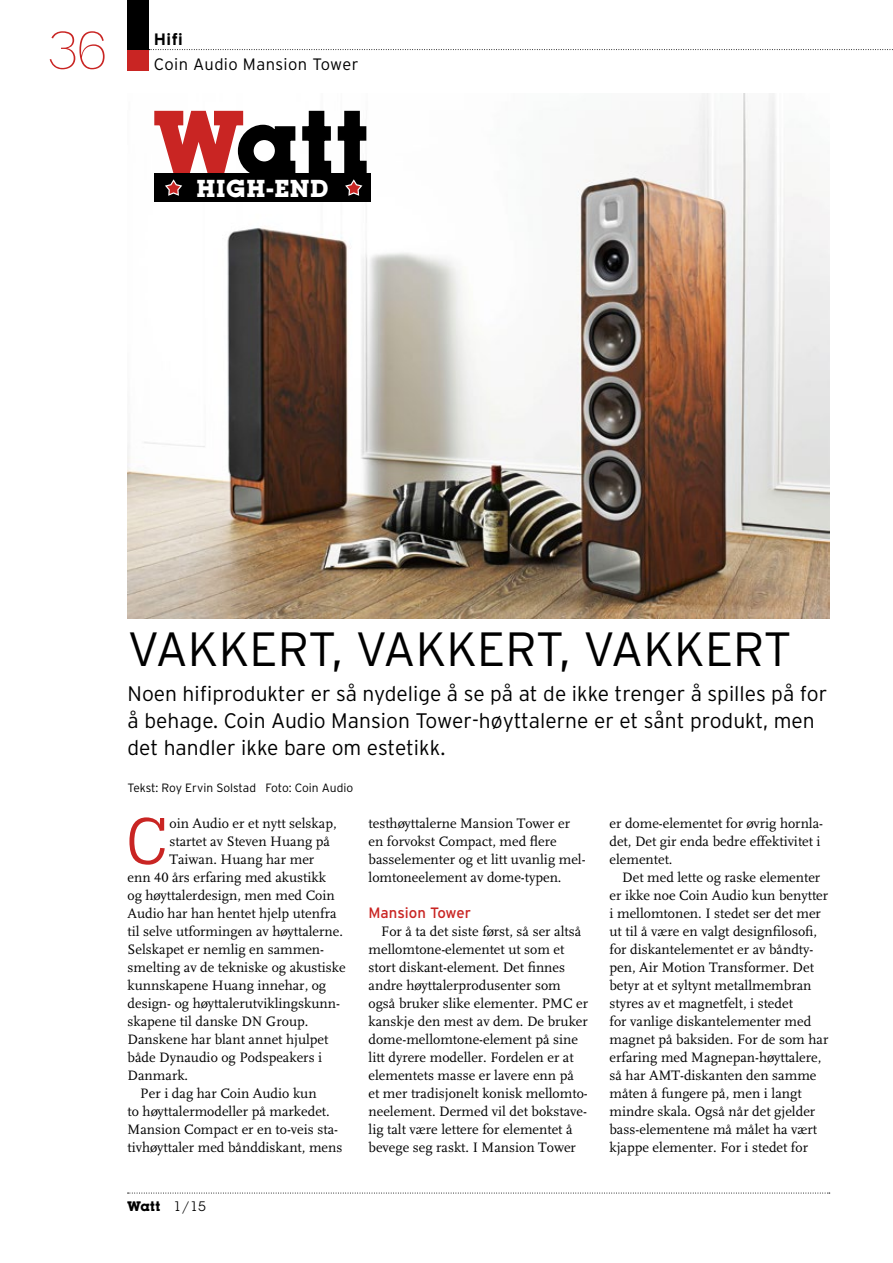
<style>
.page{position:relative;width:893px;height:1263px;background:#fff}
.page>*{position:absolute;margin:0;border:0;box-sizing:border-box;transform-origin:0 0}
.t1{font:65.1px "Madawaska Bk";color:#c92523}
.t2{font:54px "Madawaska El";color:#c92523}
.t3{font:300 48px "Interstate";letter-spacing:-.02em;color:#000}
.t4{font:700 24px "Lubalin Graph Std";letter-spacing:.03em;color:#fff}
.t5{font:300 21px/27px "Interstate";color:#000}
.t6{font:300 16.5px "Interstate";letter-spacing:.025em;color:#000}
.t7{font:700 16.5px "Interstate";color:#000}
.t8{font:15px "Interstate";color:#c92523}
.t9{font:14.25px/18px "Scala LF";color:#000}
.t10{font:700 13.5px "Lubalin Graph Std";color:#000}
.t11{font:300 12px "Interstate";color:#000}
.s1{font-weight:400}
</style>
<div class="page">
<img style="left:128px;top:94px;width:701px;height:524px">
<div style="left:154px;top:173px;width:217px;height:29px;background:#000"></div>
<svg style="left:153px;top:110px;width:214px;height:86px"></svg>
<svg style="left:149px;top:49px;width:744px;height:1px"></svg>
<div style="left:128px;top:50px;width:21px;height:21px;background:#c92523"></div>
<div style="left:128px;top:0;width:21px;height:50px;background:#000"></div>
<svg style="left:128px;top:1193px;width:702px;height:1px"></svg>
<h2 class="t2" style="left:48px;top:15px;width:60px">36</h2>
<p class="t7" style="left:154px;top:30px;width:30px">Hifi</p>
<p class="t6" style="left:154px;top:55px;width:206px">Coin Audio Mansion Tower</p>
<h3 class="t4" style="left:196px;top:173px;width:134px">HIGH-END</h3>
<h3 class="t3" style="left:128px;top:622px;width:59px">Vakk</h3>
<h3 class="t3" style="left:250px;top:622px;width:137px">ert, vakk</h3>
<h3 class="t3" style="left:477px;top:622px;width:137px">ert, vakk</h3>
<h3 class="t3" style="left:705px;top:622px;width:88px">ert</h3>
<h3 class="t5" style="left:128px;top:680px;width:701px">Noen hifiprodukter er så nydelige å se på at de ikke trenger å spilles på for å behage. Coin Audio Mansion Tower-høyttalerne er et sånt produkt, men det handler ikke bare om estetikk.</h3>
<p class="t11" style="left:128px;top:781px;width:227px">Tekst: Roy Ervin Solstad Foto: Coin Audio</p>
<h1 class="t1" style="left:128px;top:799px;width:40px">C</h1>
<p class="t9" style="left:169px;top:815px;width:169px">oin Audio er et nytt selskap,</p>
<p class="t9" style="left:169px;top:833px;width:162px">startet av Steven Huang på</p>
<p class="t9" style="left:169px;top:851px;width:146px">Taiwan. Huang har mer</p>
<p class="t9" style="left:128px;top:869px;width:200px">enn 40 års erfaring med akustikk</p>
<p class="t9" style="left:128px;top:887px;width:209px">og høyttalerdesign, men med Coin</p>
<p class="t9" style="left:128px;top:905px;width:210px">Audio har han hentet hjelp utenfra</p>
<p class="t9" style="left:128px;top:923px;width:217px">til selve utformingen av høyttalerne.</p>
<p class="t9" style="left:128px;top:941px;width:198px">Selskapet er nemlig en sammen-</p>
<p class="t9" style="left:128px;top:959px;width:220px">smelting av de tekniske og akustiske</p>
<p class="t9" style="left:128px;top:977px;width:200px">kunnskapene Huang innehar, og</p>
<p class="t9" style="left:128px;top:995px;width:214px">design- og høyttalerutviklingskunn-</p>
<p class="t9" style="left:128px;top:1013px;width:182px">skapene til danske DN Group.</p>
<p class="t9" style="left:128px;top:1031px;width:202px">Danskene har blant annet hjulpet</p>
<p class="t9" style="left:128px;top:1049px;width:196px">både Dynaudio og Podspeakers i</p>
<p class="t9" style="left:128px;top:1067px;width:62px">Danmark.</p>
<p class="t9" style="left:140px;top:1085px;width:178px">Per i dag har Coin Audio kun</p>
<p class="t9" style="left:128px;top:1103px;width:204px">to høyttalermodeller på markedet.</p>
<p class="t9" style="left:128px;top:1121px;width:212px">Mansion Compact er en to-veis sta-</p>
<p class="t9" style="left:128px;top:1139px;width:216px">tivhøyttaler med bånddiskant, mens</p>
<p class="t9" style="left:369px;top:815px;width:219px">testhøyttalerne Mansion Tower er en forvokst Compact, med flere basselementer og et litt uvanlig mel&shy;lomtoneelement av dome-typen.</p>
<p class="t8" style="left:369px;top:904px;width:104px">Mansion Tower</p>
<p class="t9" style="left:369px;top:923px;width:221px;text-indent:13px">For å ta det siste først, så ser altså mellomtone-elementet ut som et stort diskant-element. Det finnes andre høyttalerprodusenter som også bruker slike elementer. PMC er kanskje den mest av dem. De bruker dome-mellomtone-element på sine litt dyrere modeller. Fordelen er at elementets masse er lavere enn på et mer tradisjonelt konisk mellomto&shy;neelement. Dermed vil det bokstave&shy;lig talt være lettere for elementet å bevege seg raskt. I Mansion Tower</p>
<p class="t10" style="left:128px;top:1198px;width:80px">Watt <span class="s1">1/15</span></p>
<p class="t9" style="left:609px;top:815px;width:215px">er dome-elementet for øvrig hornla&shy;det, Det gir enda bedre effektivitet i elementet.</p>
<p class="t9" style="left:609px;top:869px;width:220px;text-indent:13px">Det med lette og raske elementer er ikke noe Coin Audio kun benytter i mellomtonen. I stedet ser det mer ut til å være en valgt designfilosofi, for diskantelementet er av båndty&shy;pen, Air Motion Transformer. Det betyr at et syltynt metallmembran styres av et magnetfelt, i stedet<br>for vanlige diskantelementer med magnet på baksiden. For de som har erfaring med Magnepan-høyttalere, så har AMT-diskanten den samme måten å fungere på, men i langt mindre skala. Også når det gjelder bass-elementene må målet ha vært kjappe elementer. For i stedet for</p>
</div>
